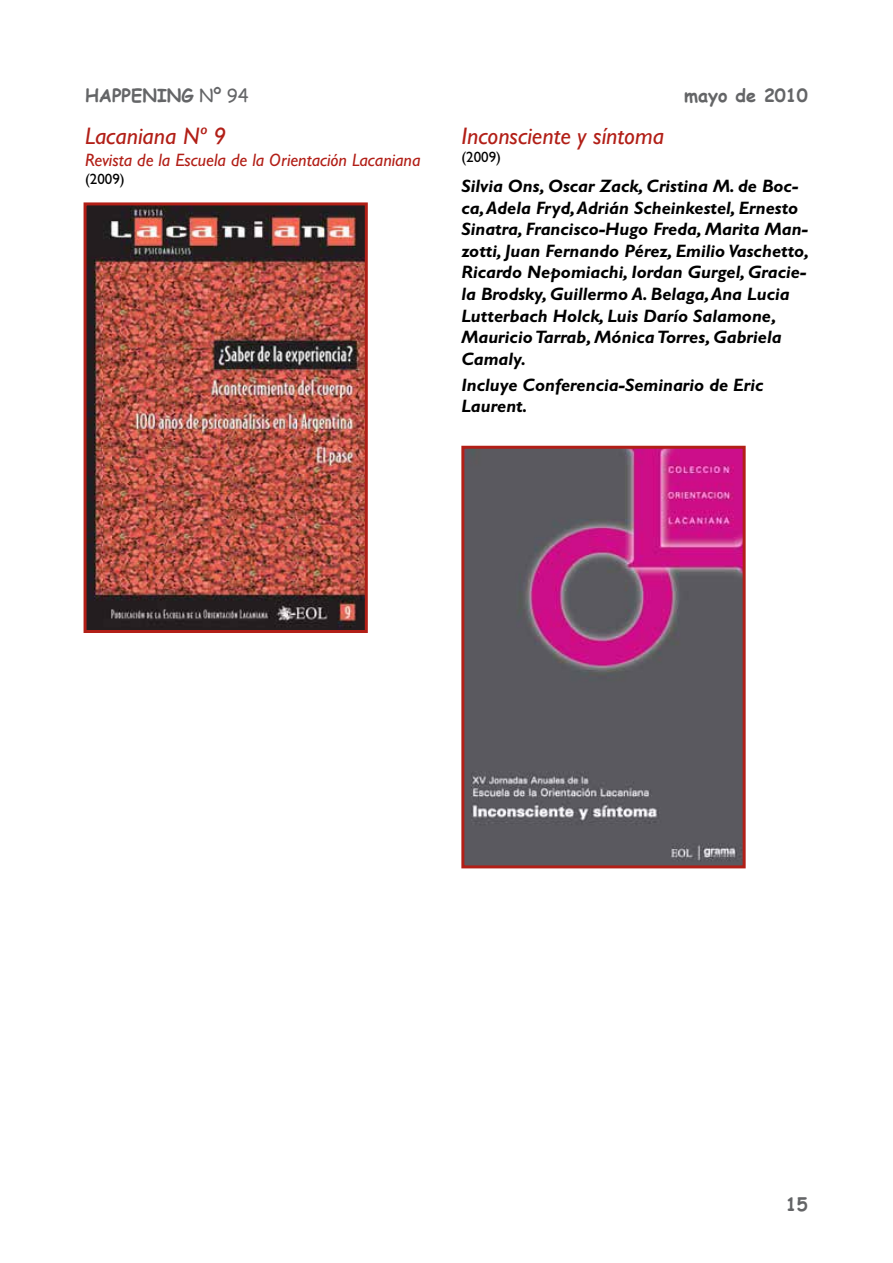
<style>
.page{position:relative;width:893px;height:1263px;background:#fff}
.page>*{position:absolute;margin:0;border:0;box-sizing:border-box;transform-origin:0 0}
.t1{font:italic 24px "Gill Sans Std";color:#b21f17}
.t2{font:italic 700 18px/21.6px "Gill Sans Std";color:#000}
.t3{font:italic 18px "Gill Sans Std";color:#b21f17}
.t4{font:700 18px "Comic Sans MS";color:#646567}
.t5{font:15px "Gill Sans Std";color:#000}
.s1{font-weight:400}
</style>
<div class="page">
<img style="left:465px;top:450px;width:277px;height:414px">
<div style="left:461px;top:446px;width:285px;height:422px;border:3px solid #b21f17"></div>
<img style="left:88px;top:206px;width:276px;height:423px">
<div style="left:84px;top:202px;width:284px;height:431px;border:3px solid #b21f17"></div>
<p class="t4" style="left:85px;top:82px;width:165px">HAPPENING <span class="s1">Nº 94</span></p>
<h1 class="t1" style="left:85px;top:122px;width:142px">Lacaniana Nº 9</h1>
<p class="t3" style="left:85px;top:149px;width:337px">Revista de la Escuela de la Orientación Lacaniana</p>
<p class="t5" style="left:85px;top:170px;width:41px">(2009)</p>
<p class="t4" style="left:684px;top:82px;width:125px">mayo de 2010</p>
<h1 class="t1" style="left:461px;top:122px;width:204px">Inconsciente y síntoma</h1>
<p class="t5" style="left:461px;top:148px;width:41px">(2009)</p>
<p class="t2" style="left:461px;top:175px;width:349px">Silvia Ons, Oscar Zack, Cristina M. de Boc&shy;ca, Adela Fryd, Adrián Scheinkestel, Ernesto Sinatra, Francisco-Hugo Freda, Marita Man&shy;zotti, Juan Fernando Pérez, Emilio Vaschetto, Ricardo Nepomiachi, Iordan Gurgel, Gracie&shy;la Brodsky, Guillermo A. Belaga, Ana Lucia Lutterbach Holck, Luis Darío Salamone, Mauricio Tarrab, Mónica Torres, Gabriela Camaly.</p>
<p class="t2" style="left:461px;top:374px;width:304px">Incluye Conferencia-Seminario de Eric<br>Laurent.</p>
<p class="t4" style="left:786px;top:1191px;width:23px">15</p>
</div>
